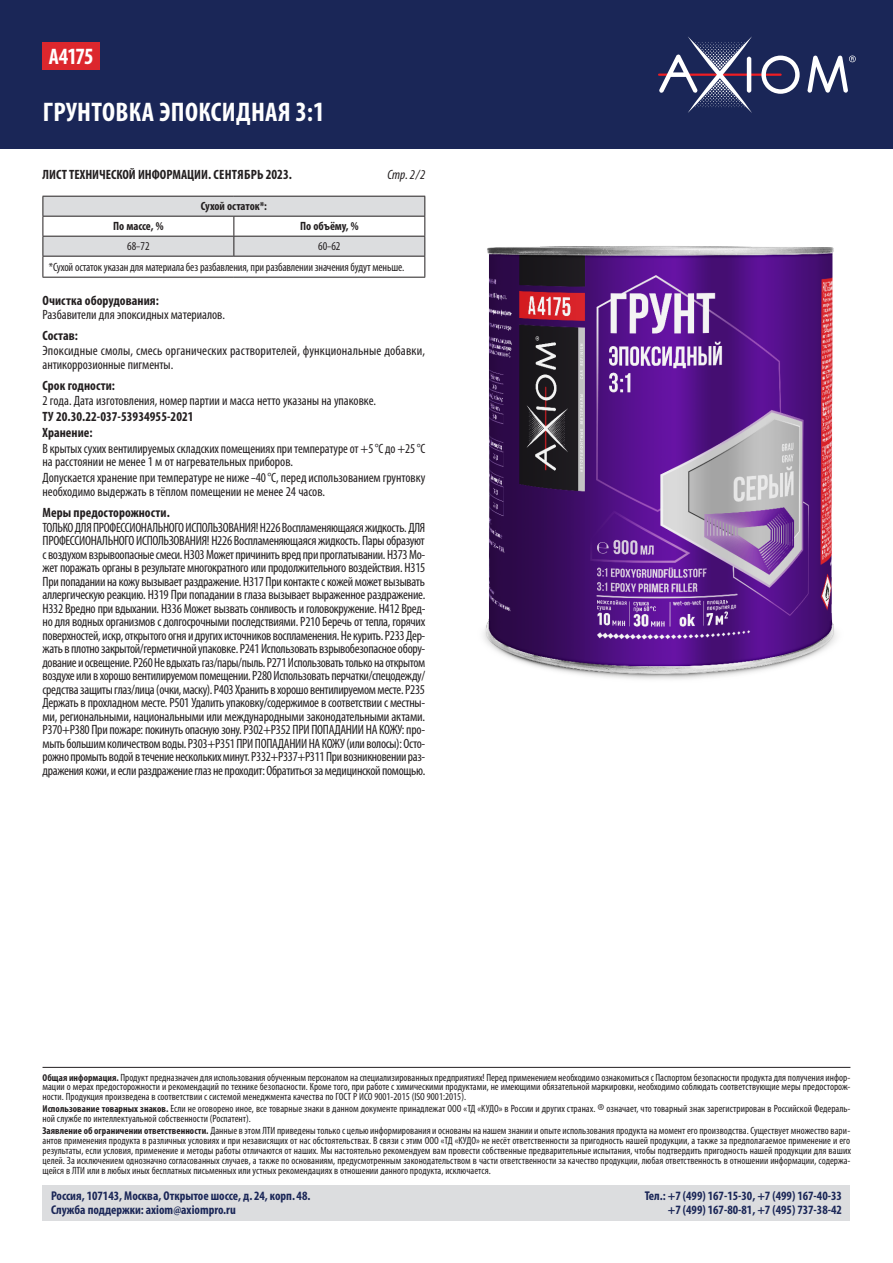
<style>
.page{position:relative;width:893px;height:1263px;background:#fff}
.page>*{position:absolute;margin:0;border:0;box-sizing:border-box;transform-origin:0 0}
.t1{font:700 condensed 27px "Myriad Pro";letter-spacing:.015em;color:#fff}
.t2{font:700 condensed 23.4px "Myriad Pro";color:#fff;scale:.95 1}
.t3{font:condensed 13.5px/13.5px "Myriad Pro";color:#231f20}
.t4{font:700 condensed 13.5px/16px "Myriad Pro";letter-spacing:.005em;color:#231f20}
.t5{font:italic condensed 13.5px "Myriad Pro";color:#231f20}
.t6{font:700 condensed 12.75px/13.5px "Myriad Pro";color:#1a2657}
.t7{font:condensed 12px/21px "Myriad Pro";letter-spacing:-.01em;color:#231f20}
.t8{font:700 condensed 12px "Myriad Pro";color:#231f20}
.t9{font:condensed 10.5px/10.1px "Myriad Pro";color:#231f20;text-align:justify}
.s1{font-size:22.5px}
.s2{font-size:28.05px}
.s3{font-size:14.1px}
.s4{font-weight:700;font-size:10.05px}
.s5{font-weight:300;font-size:18.9px}
</style>
<div class="page">
<div style="left:43px;top:1185px;width:807px;height:35px;background:#dcdddf"></div>
<div style="left:0;top:0;width:893px;height:149px;background:#1a2657"></div>
<hr style="left:658px;top:74px;width:124px;height:2px;background:#ee1d23">
<svg style="left:659px;top:36px;width:197px;height:77px"></svg>
<hr style="left:43px;top:1067px;width:807px;height:1px;background:#231f20">
<hr style="left:43px;top:277px;width:191px;height:1px;background:#231f20">
<hr style="left:234px;top:277px;width:191px;height:1px;background:#231f20">
<svg style="left:43px;top:196px;width:357px;height:81px"></svg>
<div style="left:43px;top:43px;width:57px;height:27px;background:#dc272d"></div>
<img style="left:400px;top:195px;width:437px;height:484px">
<h2 class="t2" style="left:49px;top:42px;width:49px"><span class="s1">A</span>4175</h2>
<h1 class="t1" style="left:43px;top:95px;width:283px">ГРУНТОВКА ЭПОКСИДНАЯ <span class="s2">3</span>:<span class="s2">1</span></h1>
<p class="t4" style="left:43px;top:166px;width:251px">ЛИСТ ТЕХНИЧЕСКОЙ ИНФОРМАЦИИ. СЕНТЯБРЬ <span class="s3">2023</span>.</p>
<p class="t5" style="left:387px;top:167px;width:39px">Стр. 2/2</p>
<p class="t8" style="left:201px;top:199px;width:68px">Сухой остаток*:</p>
<p class="t8" style="left:113px;top:219px;width:52px">По массе, %</p>
<p class="t8" style="left:300px;top:219px;width:60px">По объёму, %</p>
<p class="t7" style="left:127px;top:236px;width:24px">68–72</p>
<p class="t7" style="left:49px;top:236px;width:357px;text-indent:269px">60–62<br>*Сухой остаток указан для материала без разбавления, при разбавлении значения будут меньше.</p>
<p class="t4" style="left:43px;top:292px;width:118px">Очистка оборудования:</p>
<p class="t3" style="left:43px;top:308px;width:184px">Разбавители для эпоксидных материалов.</p>
<p class="t4" style="left:43px;top:328px;width:37px">Состав:</p>
<p class="t3" style="left:43px;top:344px;width:384px">Эпоксидные смолы, смесь органических растворителей, функциональные добавки, антикоррозионные пигменты.</p>
<p class="t4" style="left:43px;top:377px;width:74px">Срок годности:</p>
<p class="t3" style="left:43px;top:393px;width:335px">2 года. Дата изготовления, номер партии и масса нетто указаны на упаковке.</p>
<p class="t4" style="left:43px;top:408px;width:153px">ТУ 20.30.22-037-53934955-2021<br>Хранение:</p>
<p class="t3" style="left:43px;top:441px;width:384px">В крытых сухих вентилируемых складских помещениях при температуре от +5°C до +25°C на расстоянии не менее 1 м от нагревательных приборов.</p>
<p class="t3" style="left:43px;top:471px;width:384px">Допускается хранение при температуре не ниже –40°C, перед использованием грунтовку необходимо выдержать в тёплом помещении не менее 24 часов.</p>
<p class="t4" style="left:43px;top:504px;width:129px">Меры предосторожности.</p>
<p class="t3" style="left:43px;top:520px;width:384px;text-align:justify">ТОЛЬКО ДЛЯ ПРОФЕССИОНАЛЬНОГО ИСПОЛЬЗОВАНИЯ! Н226 Воспламеняющаяся жидкость. ДЛЯ ПРОФЕССИОНАЛЬНОГО ИСПОЛЬЗОВАНИЯ! Н226 Воспламеняющаяся жидкость. Пары образуют с воздухом взрывоопасные смеси. Н303 Может причинить вред при проглатывании. Н373 Мо&shy;жет поражать органы в результате многократного или продолжительного воздействия. Н315<br>При попадании на кожу вызывает раздражение. Н317 При контакте с кожей может вызывать аллергическую реакцию. Н319 При попадании в глаза вызывает выраженное раздражение.<br>Н332 Вредно при вдыхании. Н336 Может вызвать сонливость и головокружение. Н412 Вред&shy;но для водных организмов с долгосрочными последствиями. Р210 Беречь от тепла, горячих поверхностей, искр, открытого огня и других источников воспламенения. Не курить. Р233 Дер&shy;жать в плотно закрытой/герметичной упаковке. Р241 Использовать взрывобезопасное обору&shy;дование и освещение. Р260 Не вдыхать газ/пары/пыль. Р271 Использовать только на открытом воздухе или в хорошо вентилируемом помещении. Р280 Использовать перчатки/спецодежду/ средства защиты глаз/лица (очки, маску). Р403 Хранить в хорошо вентилируемом месте. Р235<br>Держать в прохладном месте. Р501 Удалить упаковку/содержимое в соответствии с местны&shy;ми, региональными, национальными или международными законодательными актами.<br>Р370+Р380 При пожаре: покинуть опасную зону. Р302+Р352 ПРИ ПОПАДАНИИ НА КОЖУ: про&shy;мыть большим количеством воды. Р303+Р351 ПРИ ПОПАДАНИИ НА КОЖУ (или волосы): Осто&shy;рожно промыть водой в течение нескольких минут. Р332+Р337+Р311 При возникновении раз&shy;дражения кожи, и если раздражение глаз не проходит: Обратиться за медицинской помощью.</p>
<p class="t9" style="left:43px;top:1072px;width:809px"><span class="s4">Общая информация.</span> Продукт предназначен для использования обученным персоналом на специализированных предприятиях! Перед применением необходимо ознакомиться с Паспортом безопасности продукта для получения инфор&shy;мации о мерах предосторожности и рекомендаций по технике безопасности. Кроме того, при работе с химическими продуктами, не имеющими обязательной маркировки, необходимо соблюдать соответствующие меры предосторож&shy;ности. Продукция произведена в соответствии с системой менеджмента качества по ГОСТ Р ИСО 9001-2015 (ISO 9001:2015).</p>
<p class="t9" style="left:43px;top:1103px;width:809px"><span class="s4">Использование товарных знаков.</span> Если не оговорено иное, все товарные знаки в данном документе принадлежат ООО «ТД «КУДО» в России и других странах. <span class="s5">®</span> означает, что товарный знак зарегистрирован в Российской Федераль&shy;ной службе по интеллектуальной собственности (Роспатент).</p>
<p class="t9" style="left:43px;top:1125px;width:810px"><span class="s4">Заявление об ограничении ответственности.</span> Данные в этом ЛТИ приведены только с целью информирования и основаны на нашем знании и опыте использования продукта на момент его производства. Существует множество вари&shy;антов применения продукта в различных условиях и при независящих от нас обстоятельствах. В связи с этим ООО «ТД «КУДО» не несёт ответственности за пригодность нашей продукции, а также за предполагаемое применение и его результаты, если условия, применение и методы работы отличаются от наших. Мы настоятельно рекомендуем вам провести собственные предварительные испытания, чтобы подтвердить пригодность нашей продукции для ваших целей. За исключением однозначно согласованных случаев, а также по основаниям, предусмотренным законодательством в части ответственности за качество продукции, любая ответственность в отношении информации, содержа&shy;щейся в ЛТИ или в любых иных бесплатных письменных или устных рекомендациях в отношении данного продукта, исключается.</p>
<p class="t6" style="left:51px;top:1189px;width:261px">Россия, 107143, Москва, Открытое шоссе, д. 24, корп. 48.<br>Служба поддержки: axiom@axiompro.ru</p>
<p class="t6" style="left:645px;top:1189px;width:199px;text-align:right">Тел.: +7 (499) 167-15-30, +7 (499) 167-40-33 +7 (499) 167-80-81, +7 (495) 737-38-42</p>
</div>
